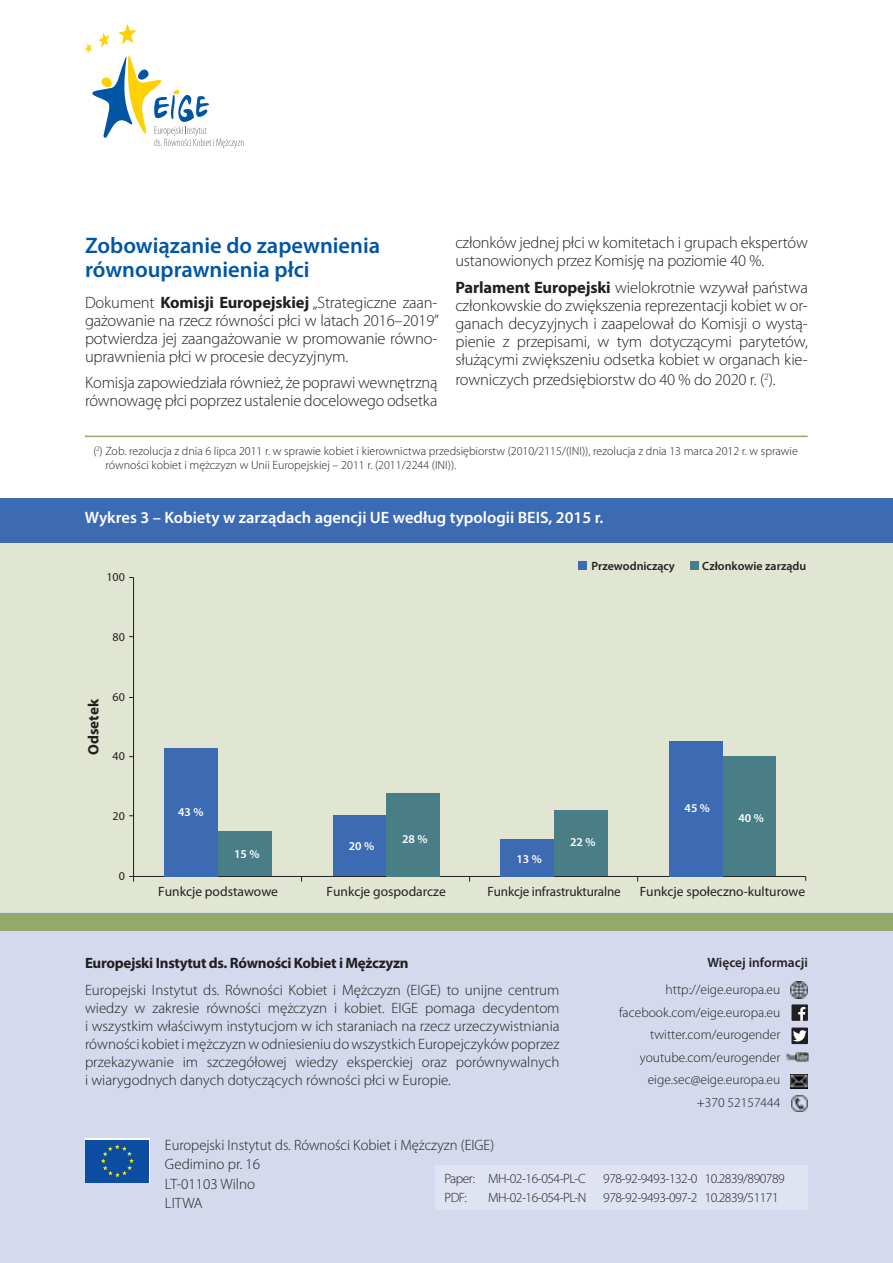
<style>
.page{position:relative;width:893px;height:1263px;background:#fff}
.page>*{position:absolute;margin:0;border:0;box-sizing:border-box;transform-origin:0 0}
.Title_1{font:600 22.5px/24px "Myriad Pro";color:#0155a5}
.Body_text{font:300 16.5px/18px "Myriad Pro";letter-spacing:-.01em;color:#231f20;text-align:justify}
.Figure_title{font:600 16.5px "Myriad Pro";color:#fff}
.t1{font:300 15px/18px "Myriad Pro";color:#231f20;text-align:justify}
.t2{font:700 15px "Myriad Pro";letter-spacing:-.02em;color:#231f20}
.t3{font:700 15px "Myriad Pro";color:#231f20}
.t4{font:300 13.5px "Myriad Pro";color:#231f20}
.t5{font:300 13.5px "Myriad Pro";letter-spacing:-.035em;color:#231f20}
.t6{font:13.5px "Myriad Pro";color:#231f20}
.t7{font:600 13.5px "Myriad Pro";color:#231f20}
.Footnote{font:300 12px/14.4px "Myriad Pro";color:#231f20}
.t8{font:600 12px "Myriad Pro";color:#231f20}
.t9{font:600 12px "Myriad Pro";color:#fff}
.t10{font:12px "Myriad Pro";color:#231f20}
.s1{font-weight:700}
</style>
<div class="page">
<svg style="left:85px;top:24px;width:159px;height:124px"></svg>
<div style="left:0;top:542px;width:893px;height:371px;background:#e0e6d2"></div>
<div style="left:0;top:498px;width:893px;height:44px;background:#3d6bb3"></div>
<div style="left:0;top:913px;width:893px;height:350px;background:#d4d9ed"></div>
<div style="left:0;top:913px;width:893px;height:17px;background:#94aa6d"></div>
<div style="left:85px;top:1138px;width:65px;height:45px;background:#fff"></div>
<div style="left:86px;top:1140px;width:63px;height:42px;background:#0d4da1"></div>
<svg style="left:101px;top:1144px;width:33px;height:33px"></svg>
<div style="left:791px;top:1027px;width:17px;height:17px;background:#201d1e"></div>
<svg style="left:793px;top:1030px;width:14px;height:11px"></svg>
<img style="left:786px;top:1052px;width:23px;height:10px">
<div style="left:791px;top:1004px;width:17px;height:17px;background:#231f20"></div>
<svg style="left:798px;top:1007px;width:7px;height:14px"></svg>
<div style="left:436px;top:1165px;width:372px;height:45px;background:#dfe3f2"></div>
<img style="left:791px;top:982px;width:16px;height:16px">
<img style="left:791px;top:1095px;width:16px;height:16px">
<img style="left:790px;top:1074px;width:18px;height:14px">
<div style="left:578px;top:561px;width:8px;height:9px;background:#3d6bb3"></div>
<div style="left:690px;top:561px;width:9px;height:9px;background:#497e87"></div>
<hr style="left:133px;top:577px;width:1px;height:299px;background:#231f20">
<hr style="left:134px;top:876px;width:672px;height:1px;background:#231f20">
<div style="left:722px;top:757px;width:54px;height:119px;background:#497e87"></div>
<div style="left:669px;top:741px;width:53px;height:135px;background:#3d6bb3"></div>
<div style="left:554px;top:810px;width:54px;height:66px;background:#497e87"></div>
<div style="left:500px;top:839px;width:54px;height:37px;background:#3d6bb3"></div>
<div style="left:386px;top:793px;width:54px;height:83px;background:#497e87"></div>
<div style="left:333px;top:816px;width:53px;height:60px;background:#3d6bb3"></div>
<div style="left:218px;top:832px;width:54px;height:44px;background:#497e87"></div>
<div style="left:164px;top:748px;width:54px;height:128px;background:#3d6bb3"></div>
<hr style="left:85px;top:436px;width:723px;height:1px;background:#94aa6d">
<p class="Title_1" style="left:85px;top:234px;width:297px">Zobowiązanie do zapewnienia równouprawnienia płci</p>
<p class="Body_text" style="left:85px;top:293px;width:356px">Dokument <span class="s1">Komisji Europejskiej</span> „Strategiczne zaan&shy;gażowanie na rzecz równości płci w latach 2016–2019” potwierdza jej zaangażowanie w promowanie równo&shy;uprawnienia płci w procesie decyzyjnym.</p>
<p class="Body_text" style="left:85px;top:374px;width:354px">Komisja zapowiedziała również, że poprawi wewnętrzną równowagę płci poprzez ustalenie docelowego odsetka</p>
<p class="Body_text" style="left:455px;top:234px;width:354px">członków jednej płci w komitetach i grupach ekspertów ustanowionych przez Komisję na poziomie 40 %.</p>
<p class="Body_text" style="left:455px;top:279px;width:354px"><span class="s1">Parlament Europejski</span> wielokrotnie wzywał państwa członkowskie do zwiększenia reprezentacji kobiet w or&shy;ganach decyzyjnych i zaapelował do Komisji o wystą&shy;pienie z przepisami, w tym dotyczącymi parytetów, służącymi zwiększeniu odsetka kobiet w organach kie-</p>
<p class="Body_text" style="left:455px;top:371px;width:322px">rowniczych przedsiębiorstw do 40 % do 2020 r. (<sup>2</sup>).</p>
<p class="Footnote" style="left:105px;top:444px;width:694px;text-indent:-12px">(<sup>2</sup>) Zob. rezolucja z dnia 6 lipca 2011 r. w sprawie kobiet i kierownictwa przedsiębiorstw (2010/2115/(INI)), rezolucja z dnia 13 marca 2012 r. w sprawie równości kobiet i mężczyzn w Unii Europejskiej – 2011 r. (2011/2244 (INI)).</p>
<p class="Figure_title" style="left:85px;top:508px;width:520px">Wykres 3 – Kobiety w zarządach agencji UE według typologii BEIS, 2015 r.</p>
<p class="t10" style="left:106px;top:570px;width:20px">100</p>
<p class="t10" style="left:113px;top:630px;width:14px">80</p>
<p class="t3" style="left:85px;top:755px;width:57px;rotate:-90deg">Odsetek</p>
<p class="t10" style="left:113px;top:690px;width:14px">60</p>
<p class="t10" style="left:113px;top:750px;width:14px">40</p>
<p class="t10" style="left:113px;top:810px;width:14px">20</p>
<p class="t10" style="left:119px;top:869px;width:8px">0</p>
<p class="t8" style="left:591px;top:559px;width:85px">Przewodniczący</p>
<p class="t8" style="left:702px;top:559px;width:105px">Członkowie zarządu</p>
<p class="t9" style="left:178px;top:806px;width:27px">43 %</p>
<p class="t9" style="left:234px;top:847px;width:27px">15 %</p>
<p class="t9" style="left:349px;top:839px;width:27px">20 %</p>
<p class="t9" style="left:402px;top:833px;width:27px">28 %</p>
<p class="t9" style="left:516px;top:852px;width:27px">13 %</p>
<p class="t9" style="left:570px;top:835px;width:27px">22 %</p>
<p class="t9" style="left:685px;top:801px;width:27px">45 %</p>
<p class="t9" style="left:738px;top:812px;width:27px">40 %</p>
<p class="t6" style="left:158px;top:884px;width:121px">Funkcje podstawowe</p>
<p class="t6" style="left:326px;top:884px;width:121px">Funkcje gospodarcze</p>
<p class="t6" style="left:488px;top:884px;width:135px">Funkcje infrastrukturalne</p>
<p class="t6" style="left:640px;top:884px;width:167px">Funkcje społeczno-kulturowe</p>
<p class="t2" style="left:85px;top:953px;width:325px">Europejski Instytut ds. Równości Kobiet i Mężczyzn</p>
<p class="t1" style="left:85px;top:981px;width:476px">Europejski Instytut ds. Równości Kobiet i Mężczyzn (EIGE) to unijne centrum wiedzy w zakresie równości mężczyzn i kobiet. EIGE pomaga decydentom i wszystkim właściwym instytucjom w ich staraniach na rzecz urzeczywistniania równości kobiet i mężczyzn w odniesieniu do wszystkich Europejczyków poprzez przekazywanie im szczegółowej wiedzy eksperckiej oraz porównywalnych i wiarygodnych danych dotyczących równości płci w Europie.</p>
<p class="t7" style="left:707px;top:955px;width:102px">Więcej informacji</p>
<p class="t4" style="left:666px;top:982px;width:116px">http://eige.europa.eu</p>
<p class="t4" style="left:619px;top:1005px;width:163px">facebook.com/eige.europa.eu</p>
<p class="t4" style="left:650px;top:1027px;width:132px">twitter.com/eurogender</p>
<p class="t4" style="left:640px;top:1050px;width:142px">youtube.com/eurogender</p>
<p class="t4" style="left:648px;top:1072px;width:134px">eige.sec@eige.europa.eu</p>
<p class="t4" style="left:697px;top:1095px;width:85px">+370 52157444</p>
<p class="t1" style="left:165px;top:1136px;width:331px">Europejski Instytut ds. Równości Kobiet i Mężczyzn (EIGE)</p>
<p class="t1" style="left:165px;top:1155px;width:97px">Gedimino pr. 16</p>
<p class="t1" style="left:165px;top:1175px;width:92px">LT-01103 Wilno</p>
<p class="t1" style="left:165px;top:1194px;width:39px">LITWA</p>
<p class="t4" style="left:444px;top:1171px;width:32px">Paper:</p>
<p class="t5" style="left:488px;top:1171px;width:99px">MH-02-16-054-PL-C</p>
<p class="t5" style="left:603px;top:1171px;width:96px">978-92-9493-132-0</p>
<p class="t5" style="left:705px;top:1171px;width:82px">10.2839/890789</p>
<p class="t4" style="left:444px;top:1190px;width:24px">PDF:</p>
<p class="t5" style="left:488px;top:1190px;width:100px">MH-02-16-054-PL-N</p>
<p class="t5" style="left:603px;top:1190px;width:96px">978-92-9493-097-2</p>
<p class="t5" style="left:705px;top:1190px;width:75px">10.2839/51171</p>
</div>
